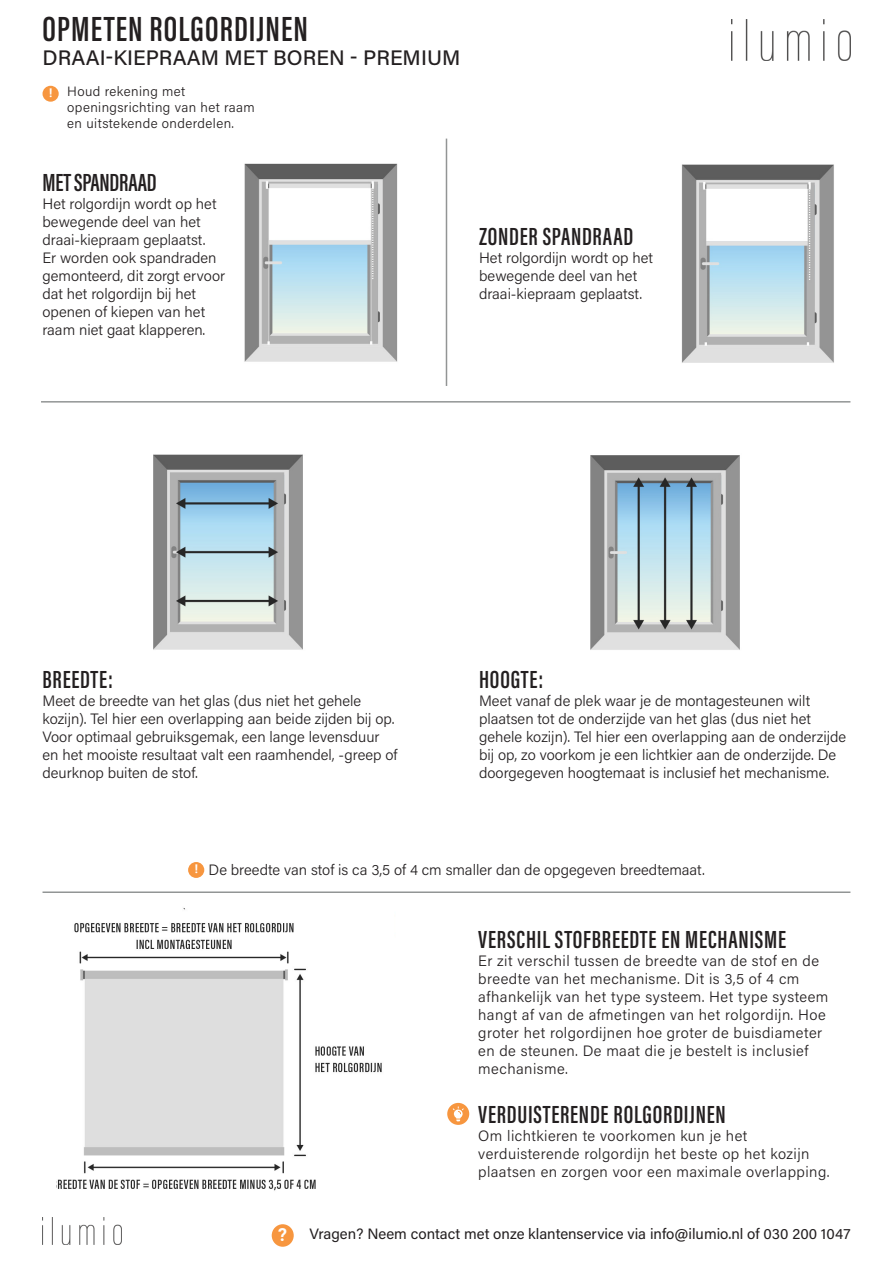
<style>
.page{position:relative;width:893px;height:1263px;background:#fff}
.page>*{position:absolute;margin:0;border:0;box-sizing:border-box;transform-origin:0 0}
.t1{font:600 36px "Acumin Pro Extra Cond";letter-spacing:.03em;color:#231f20}
.t2{font:600 25.5px "Acumin Pro Extra Cond";letter-spacing:.03em;color:#231f20}
.t3{font:600 25.5px "Acumin Pro Extra Cond";letter-spacing:-.01em;color:#231f20}
.t4{font:500 21px "Acumin Pro";letter-spacing:.005em;color:#231f20}
.t5{font:700 18px "Roboto";color:#fff}
.t6{font:300 15px/18px "Acumin Pro";color:#231f20}
.t7{font:300 15px/18px "Acumin Pro";letter-spacing:.03em;color:#231f20}
.t8{font:15px "Acumin Pro";color:#231f20}
.t9{font:300 13.5px/16.2px "Acumin Pro";letter-spacing:.03em;color:#231f20}
.t10{font:700 12px "Roboto";color:#fff}
</style>
<div class="page">
<img style="left:43px;top:1218px;width:78px;height:27px">
<img style="left:153px;top:454px;width:150px;height:196px">
<img style="left:590px;top:455px;width:150px;height:195px">
<div style="left:43px;top:86px;width:16px;height:16px;background:#f7963f;border-radius:50%"></div>
<div style="left:272px;top:1224px;width:22px;height:23px;background:#f7963f;border-radius:50%"></div>
<div style="left:447px;top:1103px;width:22px;height:22px;background:#f7963f;border-radius:50%"></div>
<svg style="left:453px;top:1106px;width:11px;height:15px"></svg>
<hr style="left:43px;top:891px;width:807px;height:2px;background:#929595">
<div style="left:188px;top:862px;width:16px;height:16px;background:#f7963f;border-radius:50%"></div>
<img style="left:57px;top:908px;width:325px;height:283px">
<hr style="left:41px;top:401px;width:809px;height:2px;background:#929595">
<img style="left:244px;top:163px;width:154px;height:199px">
<hr style="left:446px;top:139px;width:1px;height:247px;background:#929595">
<img style="left:681px;top:164px;width:153px;height:199px">
<img style="left:732px;top:20px;width:118px;height:40px">
<p class="t1" style="left:43px;top:7px;width:267px">OPMETEN ROLGORDIJNEN</p>
<p class="t4" style="left:43px;top:43px;width:419px">DRAAI-KIEPRAAM MET BOREN - PREMIUM</p>
<p class="t10" style="left:49px;top:84px;width:5px">!</p>
<p class="t9" style="left:67px;top:82px;width:189px">Houd rekening met openingsrichting van het raam en uitstekende onderdelen.</p>
<p class="t3" style="left:43px;top:166px;width:116px">MET SPANDRAAD</p>
<p class="t6" style="left:43px;top:194px;width:176px">Het rolgordijn wordt op het bewegende deel van het draai-kiepraam geplaatst.</p>
<p class="t6" style="left:43px;top:248px;width:184px">Er worden ook spandraden gemonteerd, dit zorgt ervoor dat het rolgordijn bij het openen of kiepen van het raam niet gaat klapperen.</p>
<p class="t2" style="left:479px;top:220px;width:156px">ZONDER SPANDRAAD</p>
<p class="t6" style="left:479px;top:248px;width:176px">Het rolgordijn wordt op het bewegende deel van het draai-kiepraam geplaatst.</p>
<p class="t2" style="left:43px;top:664px;width:72px">BREEDTE:</p>
<p class="t6" style="left:43px;top:691px;width:356px">Meet de breedte van het glas (dus niet het gehele kozijn). Tel hier een overlapping aan beide zijden bij op.<br>Voor optimaal gebruiksgemak, een lange levensduur en het mooiste resultaat valt een raamhendel, -greep of deurknop buiten de stof.</p>
<p class="t2" style="left:479px;top:664px;width:66px">HOOGTE:</p>
<p class="t6" style="left:479px;top:691px;width:333px">Meet vanaf de plek waar je de montagesteunen wilt</p>
<p class="t6" style="left:479px;top:709px;width:369px">plaatsen tot de onderzijde van het glas (dus niet het gehele kozijn). Tel hier een overlapping aan de onderzijde bij op, zo voorkom je een lichtkier aan de onderzijde. De doorgegeven hoogtemaat is inclusief het mechanisme.</p>
<p class="t10" style="left:195px;top:861px;width:5px">!</p>
<p class="t6" style="left:209px;top:861px;width:498px">De breedte van stof is ca 3,5 of 4 cm smaller dan de opgegeven breedtemaat.</p>
<p class="t2" style="left:478px;top:924px;width:309px">VERSCHIL STOFBREEDTE EN MECHANISME</p>
<p class="t7" style="left:478px;top:951px;width:352px">Er zit verschil tussen de breedte van de stof en de breedte van het mechanisme. Dit is 3,5 of 4 cm afhankelijk van het type systeem. Het type systeem hangt af van de afmetingen van het rolgordijn. Hoe groter het rolgordijnen hoe groter de buisdiameter en de steunen. De maat die je bestelt is inclusief mechanisme.</p>
<p class="t2" style="left:478px;top:1099px;width:249px">VERDUISTERENDE ROLGORDIJNEN</p>
<p class="t7" style="left:478px;top:1126px;width:353px">Om lichtkieren te voorkomen kun je het verduisterende rolgordijn het beste op het kozijn plaatsen en zorgen voor een maximale overlapping.</p>
<p class="t5" style="left:278px;top:1222px;width:10px">?</p>
<p class="t8" style="left:310px;top:1223px;width:542px">Vragen? Neem contact met onze klantenservice via info@ilumio.nl of 030 200 1047</p>
</div>
